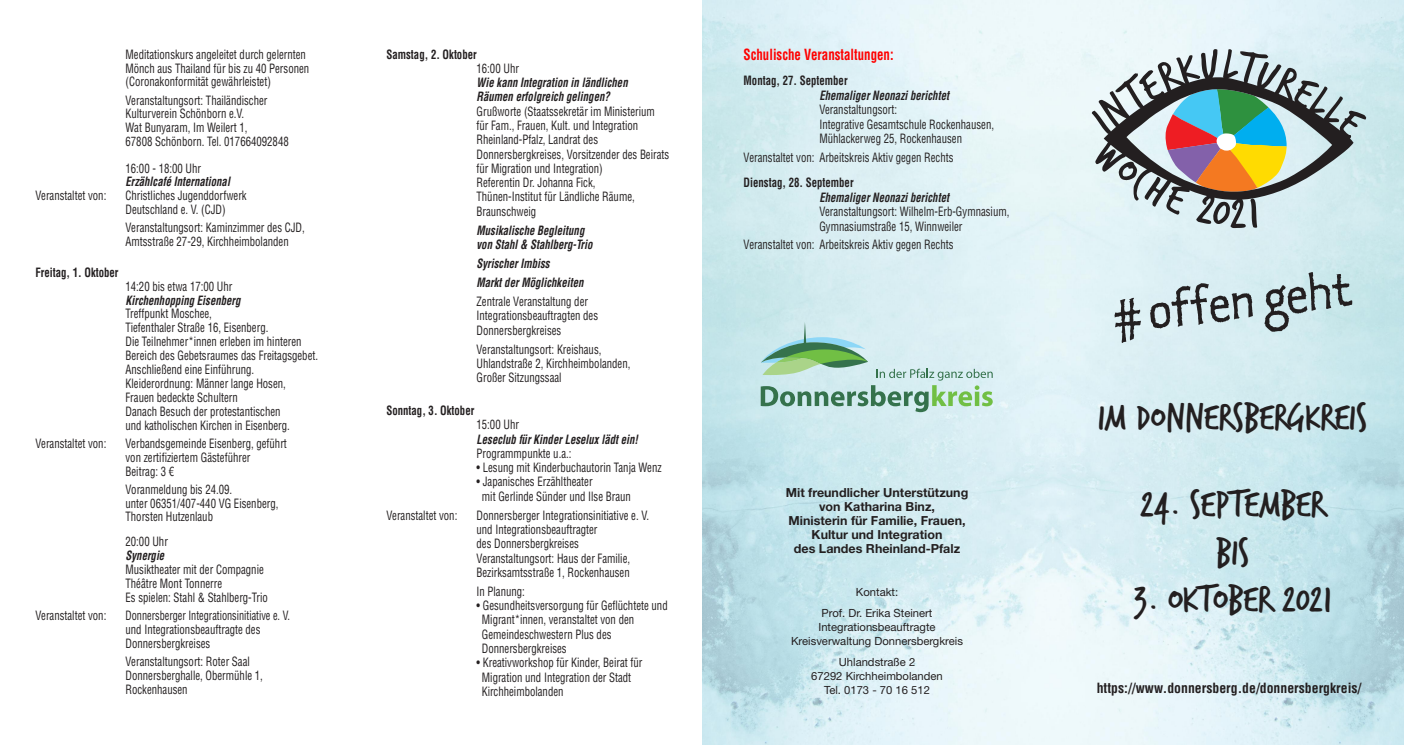
<style>
.page{position:relative;width:1404px;height:745px;background:#fff}
.page>*{position:absolute;margin:0;border:0;box-sizing:border-box;transform-origin:0 0}
.t1{font:40px/47.8px "Trash Hand";color:#231f20;text-align:center}
.t2{font:700 condensed 15px "Helvetica LT Std";color:#f00;scale:.86 1}
.t3{font:700 condensed 13.75px "Helvetica LT Std";color:#231f20}
.t4{font:condensed 12.5px/13.9px "Helvetica LT Std";color:#231f20;scale:.86 1}
.t5{font:italic 700 condensed 12.5px/14.2px "Helvetica LT Std";color:#231f20;scale:.86 1}
.t6{font:700 12.5px/14px "Helvetica Neue LT Std";color:#231f20;text-align:center}
.t7{font:700 condensed 12.5px "Helvetica LT Std";color:#231f20;scale:.86 1}
.t8{font:condensed 12.5px/13.9px "Helvetica LT Std";color:#231f20;scale:.82 1}
.t9{font:11.25px/14px "Helvetica Neue LT Std";color:#231f20;text-align:center}
</style>
<div class="page">
<img style="left:702px;top:0;width:701px;height:744px">
<svg style="left:760px;top:321px;width:232px;height:91px"></svg>
<svg style="left:1091px;top:49px;width:274px;height:179px"></svg>
<img style="left:1106px;top:267px;width:247px;height:79px">
<p class="t4" style="left:125px;top:48px;width:215px">Meditationskurs angeleitet durch gelernten<br>Mönch aus Thailand für bis zu 40 Personen (Coronakonformität gewährleistet)</p>
<p class="t4" style="left:125px;top:94px;width:191px">Veranstaltungsort: Thailändischer<br>Kulturverein Schönborn e.V.<br>Wat Bunyaram, Im Weilert 1,<br>67808 Schönborn. Tel. 017664092848</p>
<p class="t4" style="left:125px;top:162px;width:89px">16:00 - 18:00 Uhr</p>
<p class="t5" style="left:125px;top:176px;width:123px">Erzählcafé International</p>
<p class="t4" style="left:35px;top:190px;width:84px">Veranstaltet von:</p>
<p class="t4" style="left:125px;top:190px;width:142px">Christliches Jugenddorfwerk<br>Deutschland e. V. (CJD)</p>
<p class="t4" style="left:125px;top:222px;width:210px">Veranstaltungsort: Kaminzimmer des CJD,<br>Amtsstraße 27-29, Kirchheimbolanden</p>
<p class="t7" style="left:35px;top:267px;width:98px">Freitag, 1. Oktober</p>
<p class="t4" style="left:125px;top:280px;width:126px">14:20 bis etwa 17:00 Uhr</p>
<p class="t5" style="left:125px;top:294px;width:135px">Kirchenhopping Eisenberg</p>
<p class="t4" style="left:125px;top:308px;width:225px">Treffpunkt Moschee,<br>Tiefenthaler Straße 16, Eisenberg.<br>Die Teilnehmer*innen erleben im hinteren Bereich des Gebetsraumes das Freitagsgebet.<br>Anschließend eine Einführung.<br>Kleiderordnung: Männer lange Hosen,<br>Frauen bedeckte Schultern<br>Danach Besuch der protestantischen<br>und katholischen Kirchen in Eisenberg.</p>
<p class="t4" style="left:35px;top:437px;width:84px">Veranstaltet von:</p>
<p class="t4" style="left:125px;top:437px;width:189px">Verbandsgemeinde Eisenberg, geführt von zertifiziertem Gästeführer<br>Beitrag: 3 €</p>
<p class="t4" style="left:125px;top:483px;width:179px">Voranmeldung bis 24.09.<br>unter 06351/407-440 VG Eisenberg,<br>Thorsten Hutzenlaub</p>
<p class="t4" style="left:125px;top:535px;width:51px">20:00 Uhr</p>
<p class="t5" style="left:125px;top:549px;width:47px">Synergie</p>
<p class="t4" style="left:125px;top:563px;width:167px">Musiktheater mit der Compagnie<br>Théâtre Mont Tonnerre<br>Es spielen: Stahl &amp; Stahlberg-Trio</p>
<p class="t4" style="left:35px;top:609px;width:84px">Veranstaltet von:</p>
<p class="t8" style="left:125px;top:609px;width:202px">Donnersberger Integrationsinitiative e. V. und Integrationsbeauftragte des<br>Donnersbergkreises</p>
<p class="t4" style="left:125px;top:655px;width:161px">Veranstaltungsort: Roter Saal<br>Donnersberghalle, Obermühle 1,<br>Rockenhausen</p>
<p class="t7" style="left:386px;top:49px;width:106px">Samstag, 2. Oktober</p>
<p class="t4" style="left:476px;top:62px;width:51px">16:00 Uhr</p>
<p class="t5" style="left:476px;top:76px;width:177px">Wie kann Integration in ländlichen<br>Räumen erfolgreich gelingen?</p>
<p class="t4" style="left:476px;top:105px;width:225px;line-height:14.2px">Grußworte (Staatssekretär im Ministerium für Fam., Frauen, Kult. und Integration Rheinland-Pfalz, Landrat des Donnersbergkreises, Vorsitzender des Beirats für Migration und Integration)<br>Referentin Dr. Johanna Fick,<br>Thünen-Institut für Ländliche Räume, Braunschweig</p>
<p class="t5" style="left:476px;top:224px;width:136px">Musikalische Begleitung von Stahl &amp; Stahlberg-Trio</p>
<p class="t5" style="left:476px;top:255px;width:126px;line-height:19px">Syrischer Imbiss<br>Markt der Möglichkeiten</p>
<p class="t4" style="left:476px;top:295px;width:143px;line-height:14.2px">Zentrale Veranstaltung der<br>Integrationsbeauftragten des<br>Donnersbergkreises</p>
<p class="t4" style="left:476px;top:343px;width:180px;line-height:14.2px">Veranstaltungsort: Kreishaus,<br>Uhlandstraße 2, Kirchheimbolanden,<br>Großer Sitzungssaal</p>
<p class="t7" style="left:386px;top:405px;width:104px">Sonntag, 3. Oktober</p>
<p class="t4" style="left:476px;top:418px;width:51px">15:00 Uhr</p>
<p class="t5" style="left:476px;top:432px;width:189px">Leseclub für Kinder Leselux lädt ein!</p>
<p class="t4" style="left:476px;top:447px;width:112px">Programmpunkte u.a.:</p>
<p class="t4" style="left:476px;top:461px;width:217px">• Lesung mit Kinderbuchautorin Tanja Wenz</p>
<p class="t4" style="left:482px;top:475px;width:175px;line-height:14.2px;text-indent:-5px">• Japanisches Erzähltheater<br>mit Gerlinde Sünder und Ilse Braun</p>
<p class="t4" style="left:386px;top:509px;width:84px">Veranstaltet von:</p>
<p class="t4" style="left:476px;top:509px;width:202px;line-height:14.2px">Donnersberger Integrationsinitiative e. V. und Integrationsbeauftragter<br>des Donnersbergkreises Veranstaltungsort: Haus der Familie, Bezirksamtsstraße 1, Rockenhausen</p>
<p class="t4" style="left:476px;top:585px;width:58px">In Planung:</p>
<p class="t4" style="left:482px;top:599px;width:217px;line-height:14.2px;text-indent:-5px">• Gesundheitsversorgung für Geflüchtete und Migrant*innen, veranstaltet von den Gemeindeschwestern Plus des Donnersbergkreises</p>
<p class="t4" style="left:482px;top:656px;width:188px;line-height:14.2px;text-indent:-5px">• Kreativworkshop für Kinder, Beirat für<br>Migration und Integration der Stadt<br>Kirchheimbolanden</p>
<p class="t2" style="left:743px;top:49px;width:176px">Schulische Veranstaltungen:</p>
<p class="t7" style="left:743px;top:76px;width:122px">Montag, 27. September</p>
<p class="t5" style="left:819px;top:89px;width:152px">Ehemaliger Neonazi berichtet</p>
<p class="t4" style="left:819px;top:103px;width:205px;line-height:14.5px">Veranstaltungsort:<br>Integrative Gesamtschule Rockenhausen,<br>Mühlackerweg 25, Rockenhausen</p>
<p class="t4" style="left:743px;top:151px;width:245px">Veranstaltet von: Arbeitskreis Aktiv gegen Rechts</p>
<p class="t7" style="left:743px;top:177px;width:129px">Dienstag, 28. September</p>
<p class="t5" style="left:819px;top:191px;width:152px">Ehemaliger Neonazi berichtet</p>
<p class="t4" style="left:819px;top:205px;width:222px;line-height:14.5px">Veranstaltungsort: Wilhelm-Erb-Gymnasium,<br>Gymnasiumstraße 15, Winnweiler</p>
<p class="t4" style="left:743px;top:238px;width:245px">Veranstaltet von: Arbeitskreis Aktiv gegen Rechts</p>
<p class="t6" style="left:785px;top:486px;width:184px">Mit freundlicher Unterstützung von Katharina Binz,<br>Ministerin für Familie, Frauen,<br>Kultur und Integration<br>des Landes Rheinland-Pfalz</p>
<p class="t9" style="left:821px;top:581px;width:112px;line-height:21.1px">Kontakt:<br>Prof. Dr. Erika Steinert</p>
<p class="t9" style="left:791px;top:620px;width:173px">Integrationsbeauftragte<br>Kreisverwaltung Donnersbergkreis</p>
<p class="t9" style="left:811px;top:655px;width:133px">Uhlandstraße 2<br>67292 Kirchheimbolanden<br>Tel. 0173 - 70 16 512</p>
<h1 class="t1" style="left:1097px;top:395px;width:270px">IM DONNERSBERGKREIS</h1>
<h1 class="t1" style="left:1140px;top:481px;width:186px">24. SEPTEMBER<br>BIS</h1>
<h1 class="t1" style="left:1133px;top:577px;width:199px">3. OKTOBER 2021</h1>
<p class="t3" style="left:1096px;top:682px;width:266px">https://www.donnersberg.de/donnersbergkreis/</p>
</div>
